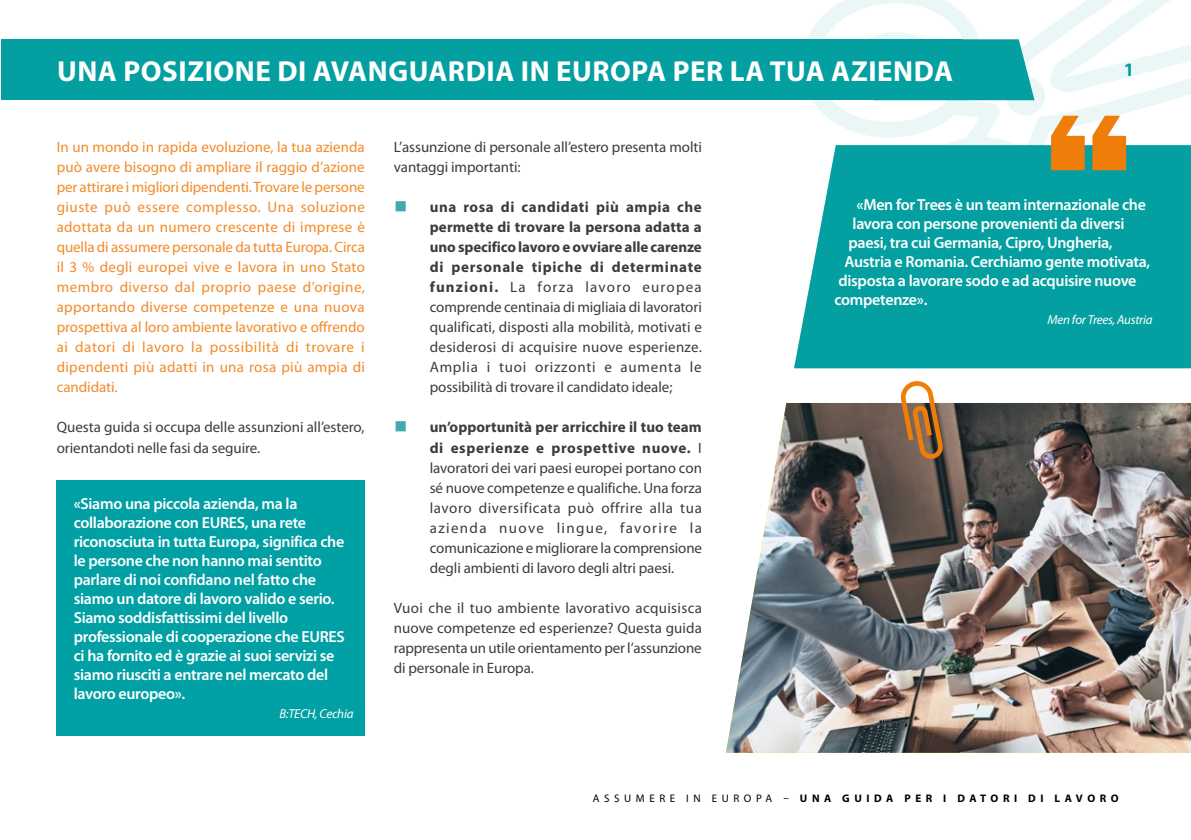
<style>
.page{position:relative;width:1191px;height:840px;background:#fff}
.page>*{position:absolute;margin:0;border:0;box-sizing:border-box;transform-origin:0 0}
.Page_Heading{font:700 29px "Myriad Pro";letter-spacing:.02em;color:#fff}
.t1{font:700 19px "Myriad Pro";color:#049fa0}
.Quote_Box{font:600 16px/19px "Myriad Pro";letter-spacing:-.02em;color:#fff}
.Page_Body_Text{font:15px/20px "Myriad Pro";letter-spacing:-.005em;color:#3c3c3b;text-align:justify}
.Page_Body_Text-2{font:15px/20px "Myriad Pro";letter-spacing:.02em;color:#f28b2a;text-align:justify}
.Quote_Box-2{font:italic 13px "Myriad Pro";letter-spacing:-.02em;color:#fff}
.t2{font:700 11px "Myriad Pro";letter-spacing:.415em;color:#000}
.s1{font-family:"EC Square Sans Pro";font-size:16px;color:#42a9ae}
.s2{font-weight:700}
.s3{font-weight:400}
</style>
<div class="page">
<svg style="left:807px;top:0;width:384px;height:145px"></svg>
<div style="left:1px;top:39px;width:961px;height:61px;background:#049fa0"></div>
<div style="left:794px;top:145px;width:397px;height:223px;background:#049fa0"></div>
<svg style="left:1092px;top:116px;width:34px;height:54px"></svg>
<svg style="left:844px;top:32px;width:240px;height:138px"></svg>
<div style="left:57px;top:480px;width:308px;height:255px;background:#00a0a5"></div>
<img style="left:726px;top:403px;width:465px;height:349px">
<svg style="left:899px;top:381px;width:43px;height:79px"></svg>
<h1 class="Page_Heading" style="left:57px;top:52px;width:897px">UNA POSIZIONE DI AVANGUARDIA IN EUROPA PER LA TUA AZIENDA</h1>
<p class="t1" style="left:1123px;top:57px;width:12px">1</p>
<p class="Page_Body_Text-2" style="left:57px;top:137px;width:310px">In un mondo in rapida evoluzione, la tua azienda può avere bisogno di ampliare il raggio d’azione per attirare i migliori dipendenti. Trovare le persone giuste può essere complesso. Una soluzione adottata da un numero crescente di imprese è quella di assumere personale da tutta Europa. Circa il 3 % degli europei vive e lavora in uno Stato membro diverso dal proprio paese d’origine, apportando diverse competenze e una nuova prospettiva al loro ambiente lavorativo e offrendo ai datori di lavoro la possibilità di trovare i dipendenti più adatti in una rosa più ampia di candidati.</p>
<p class="Page_Body_Text" style="left:57px;top:417px;width:309px">Questa guida si occupa delle assunzioni all’estero, orientandoti nelle fasi da seguire.</p>
<p class="Quote_Box" style="left:74px;top:493px;width:272px">«Siamo una piccola azienda, ma la collaborazione con EURES, una rete riconosciuta in tutta Europa, significa che le persone che non hanno mai sentito parlare di noi confidano nel fatto che siamo un datore di lavoro valido e serio.<br>Siamo soddisfattissimi del livello professionale di cooperazione che EURES ci ha fornito ed è grazie ai suoi servizi se siamo riusciti a entrare nel mercato del lavoro europeo».</p>
<p class="Quote_Box-2" style="left:279px;top:705px;width:76px">B:TECH, Cechia</p>
<p class="Page_Body_Text" style="left:394px;top:137px;width:310px">L’assunzione di personale all’estero presenta molti vantaggi importanti:</p>
<p class="Page_Body_Text" style="left:430px;top:197px;width:274px;text-indent:-36px"><span class="s1">■</span> <span class="s2">una rosa di candidati più ampia che permette di trovare la persona adatta a uno specifico lavoro e ovviare alle carenze di personale tipiche di determinate funzioni.</span> La forza lavoro europea comprende centinaia di migliaia di lavoratori qualificati, disposti alla mobilità, motivati e desiderosi di acquisire nuove esperienze.<br>Amplia i tuoi orizzonti e aumenta le possibilità di trovare il candidato ideale;</p>
<p class="Page_Body_Text" style="left:430px;top:417px;width:274px;text-indent:-36px"><span class="s1">■</span> <span class="s2">un’opportunità per arricchire il tuo team di esperienze e prospettive nuove.</span> I lavoratori dei vari paesi europei portano con sé nuove competenze e qualifiche. Una forza lavoro diversificata può offrire alla tua azienda nuove lingue, favorire la comunicazione e migliorare la comprensione degli ambienti di lavoro degli altri paesi.</p>
<p class="Page_Body_Text" style="left:394px;top:597px;width:310px">Vuoi che il tuo ambiente lavorativo acquisisca nuove competenze ed esperienze? Questa guida rappresenta un utile orientamento per l’assunzione di personale in Europa.</p>
<p class="Quote_Box" style="left:856px;top:194px;width:291px">«Men for Trees è un team internazionale che</p>
<p class="Quote_Box" style="left:852px;top:213px;width:273px">lavora con persone provenienti da diversi</p>
<p class="Quote_Box" style="left:848px;top:232px;width:266px">paesi, tra cui Germania, Cipro, Ungheria,</p>
<p class="Quote_Box" style="left:844px;top:251px;width:307px">Austria e Romania. Cerchiamo gente motivata,</p>
<p class="Quote_Box" style="left:838px;top:270px;width:299px">disposta a lavorare sodo e ad acquisire nuove</p>
<p class="Quote_Box" style="left:834px;top:289px;width:94px">competenze».</p>
<p class="Quote_Box-2" style="left:1047px;top:311px;width:106px">Men for Trees, Austria</p>
<p class="t2" style="left:593px;top:790px;width:527px"><span class="s3">ASSUMERE IN EUROPA –</span> UNA GUIDA PER I DATORI DI LAVORO</p>
</div>
